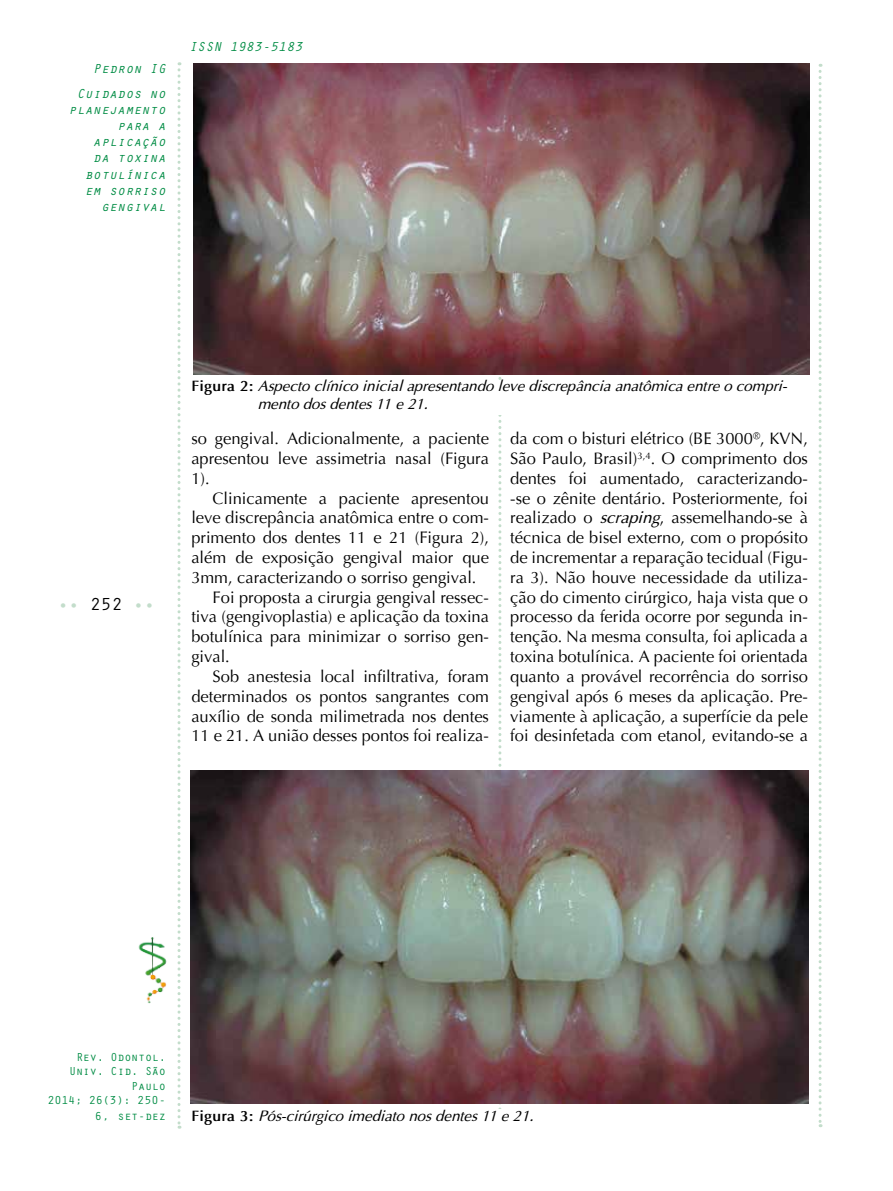
<style>
.page{position:relative;width:893px;height:1191px;background:#fff}
.page>*{position:absolute;margin:0;border:0;box-sizing:border-box;transform-origin:0 0}
.t1{font:18px "Orator Std";color:#c3ddcb}
.t2{font:16.5px/19.8px "Optima";color:#000;text-align:justify}
.t3{font:italic 15px/18px "Optima";color:#000}
.t4{font:italic 13.5px/16.2px "Orator Std";color:#008c44;text-align:right}
.t5{font:12px/14.4px "Orator Std";letter-spacing:-.025em;color:#008c44;text-align:right}
.s1{color:#000}
.s2{font-weight:700;font-style:normal}
.s3{font-style:italic}
</style>
<div class="page">
<svg style="left:178px;top:62px;width:3px;height:1066px"></svg>
<svg style="left:498px;top:377px;width:3px;height:732px"></svg>
<svg style="left:819px;top:64px;width:3px;height:1063px"></svg>
<img style="left:138px;top:937px;width:28px;height:67px">
<img style="left:193px;top:64px;width:617px;height:311px">
<div style="left:191px;top:380px;width:617px;height:35px;background:#fff"></div>
<img style="left:191px;top:770px;width:618px;height:333px">
<p class="t4" style="left:77px;top:55px;width:91px;line-height:24.8px">Pedron IG<br>Cuidados no</p>
<p class="t4" style="left:69px;top:101px;width:99px">planejamento para a aplicação<br>da toxina botulínica em sorriso gengival</p>
<p class="t4" style="left:189px;top:38px;width:115px">ISSN 1983-5183</p>
<p class="t1" style="left:58px;top:591px;width:99px">•• <span class="s1">252</span> ••</p>
<p class="t3" style="left:258px;top:377px;width:531px;text-indent:-66px"><span class="s2">Figura 2:</span> A specto clínico inicial apresentando leve discrepância anatômica entre o compri&shy;mento dos dentes 11 e 21.</p>
<p class="t2" style="left:191px;top:429px;width:299px">so gengival. Adicionalmente, a paciente apresentou leve assimetria nasal (Figura 1).</p>
<p class="t2" style="left:213px;top:488px;width:278px">Clinicamente a paciente apresentou</p>
<p class="t2" style="left:191px;top:508px;width:299px">leve discrepância anatômica entre o com-</p>
<p class="t2" style="left:191px;top:528px;width:299px">primento dos dentes 11 e 21 (Figura 2),</p>
<p class="t2" style="left:191px;top:548px;width:299px">além de exposição gengival maior que</p>
<p class="t2" style="left:191px;top:567px;width:287px">3mm, caracterizando o sorriso gengival.</p>
<p class="t2" style="left:213px;top:587px;width:278px">Foi proposta a cirurgia gengival ressec-</p>
<p class="t2" style="left:191px;top:607px;width:299px">tiva (gengivoplastia) e aplicação da toxina</p>
<p class="t2" style="left:191px;top:627px;width:299px">botulínica para minimizar o sorriso gen-</p>
<p class="t2" style="left:191px;top:647px;width:40px">gival.</p>
<p class="t2" style="left:213px;top:666px;width:278px">Sob anestesia local infiltrativa, foram</p>
<p class="t2" style="left:191px;top:686px;width:299px">determinados os pontos sangrantes com</p>
<p class="t2" style="left:191px;top:706px;width:299px">auxílio de sonda milimetrada nos dentes</p>
<p class="t2" style="left:191px;top:726px;width:299px">11 e 21. A união desses pontos foi realiza-</p>
<p class="t2" style="left:510px;top:429px;width:299px">da com o bisturi elétrico (BE 3000<sup>®</sup>, KVN , São Paulo, B rasil)<sup>3,4</sup>. O comprimento dos dentes foi aumentado, caracterizando--se o zênite dentário. Posteriormente, foi realizado o <span class="s3">scraping</span>, assemelhando-se à técnica de bisel externo, com o propósito de incrementar a reparação tecidual (Figu&shy;ra 3). Não houve necessidade da utiliza&shy;ção do cimento cirúrgico, haja vista que o processo da ferida ocorre por segunda in&shy;tenção. Na mesma consulta, foi aplicada a toxina botulínica. A paciente foi orientada quanto a provável recorrência do sorriso gengival após 6 meses da aplicação. Pre&shy;viamente à aplicação, a superfície da pele foi desinfetada com etanol, evitando-se a</p>
<p class="t5" style="left:48px;top:1049px;width:120px">Rev. Odontol.<br>Univ. Cid. São<br>Paulo<br>2014; 26(3): 250-</p>
<p class="t5" style="left:95px;top:1108px;width:73px">6, set-dez</p>
<p class="t3" style="left:191px;top:1106px;width:344px"><span class="s2">Figura 3:</span> Pós-cirúrgico imediato nos dentes 11 e 21.</p>
</div>
